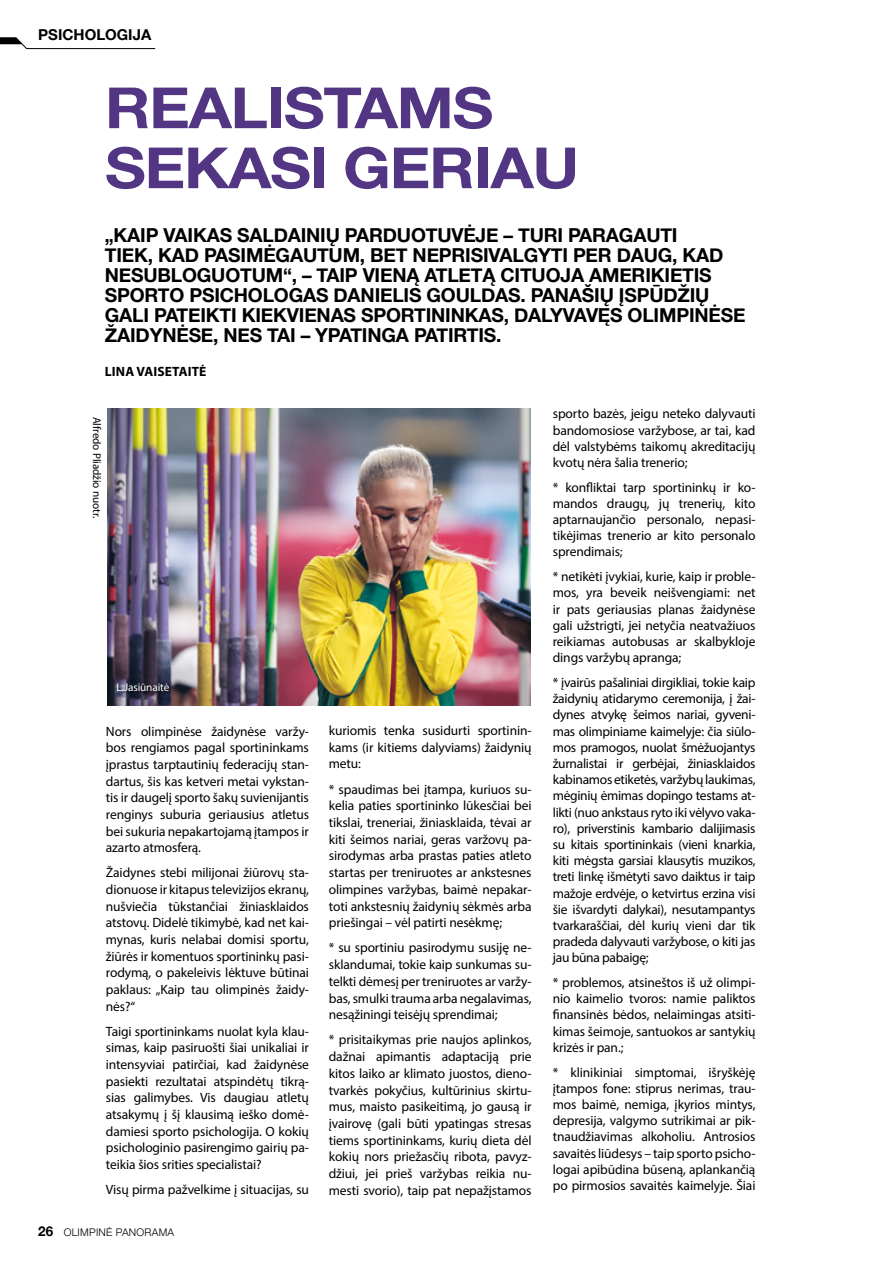
<style>
.page{position:relative;width:893px;height:1263px;background:#fff}
.page>*{position:absolute;margin:0;border:0;box-sizing:border-box;transform-origin:0 0}
.t1{font:700 56.85px/60px "Helvetica Neue";letter-spacing:-.02em;color:#523583;scale:1.11 1}
.t2{font:700 19.2px/20.1px "Helvetica Neue";letter-spacing:-.01em;color:#000}
.t3{font:700 15px "Helvetica Neue";color:#000}
.t4{font:13.5px/16.6px "Myriad Pro";letter-spacing:-.01em;color:#000;text-align:justify}
.t5{font:700 13.5px "Myriad Pro";letter-spacing:.01em;color:#000}
.t6{font:11.25px "Myriad Pro";letter-spacing:-.01em;color:#000}
.t7{font:11.25px "Myriad Pro";letter-spacing:-.01em;color:#fff}
.t8{font:300 10.5px "Helvetica Neue";letter-spacing:.025em;color:#000}
.s1{font-weight:700;font-size:13.5px}
</style>
<div class="page">
<img style="left:108px;top:408px;width:422px;height:297px">
<div style="left:118px;top:683px;width:54px;height:11px;background:#000;opacity:.75"></div>
<svg style="left:0;top:37px;width:156px;height:12px"></svg>
<p class="t3" style="left:38px;top:23px;width:115px">PSICHOLOGIJA</p>
<h1 class="t1" style="left:105px;top:79px;width:429px">REALISTAMS<br>SEKASI GERIAU</h1>
<p class="t2" style="left:105px;top:226px;width:642px">„KAIP VAIKAS SALDAINIŲ PARDUOTUVĖJE – TURI PARAGAUTI<br>TIEK, KAD PASIMĖGAUTUM, BET NEPRISIVALGYTI PER DAUG, KAD NESUBLOGUOTUM“, – TAIP VIENĄ ATLETĄ CITUOJA AMERIKIETIS SPORTO PSICHOLOGAS DANIELIS GOULDAS. PANAŠIŲ ĮSPŪDŽIŲ GALI PATEIKTI KIEKVIENAS SPORTININKAS, DALYVAVĘS OLIMPINĖSE ŽAIDYNĖSE, NES TAI – YPATINGA PATIRTIS.</p>
<p class="t5" style="left:105px;top:362px;width:103px">LINA VAISETAITĖ</p>
<p class="t6" style="left:104px;top:417px;width:103px;rotate:90deg">Alfredo Pliadžio nuotr.</p>
<p class="t7" style="left:117px;top:680px;width:54px">L.Jasiūnaitė</p>
<p class="t4" style="left:106px;top:722px;width:205px">Nors olimpinėse žaidynėse varžy&shy;bos rengiamos pagal sportininkams įprastus tarptautinių federacijų stan&shy;dartus, šis kas ketveri metai vykstan&shy;tis ir daugelį sporto šakų suvienijantis renginys suburia geriausius atletus bei sukuria nepakartojamą įtampos ir azarto atmosferą.</p>
<p class="t4" style="left:106px;top:864px;width:205px">Žaidynes stebi milijonai žiūrovų sta&shy;dionuose ir kitapus televizijos ekranų, nušviečia tūkstančiai žiniasklaidos atstovų. Didelė tikimybė, kad net kai&shy;mynas, kuris nelabai domisi sportu, žiūrės ir komentuos sportininkų pasi&shy;rodymą, o pakeleivis lėktuve būtinai paklaus: „Kaip tau olimpinės žaidy&shy;nės?“</p>
<p class="t4" style="left:106px;top:1023px;width:205px">Taigi sportininkams nuolat kyla klau&shy;simas, kaip pasiruošti šiai unikaliai ir intensyviai patirčiai, kad žaidynėse pasiekti rezultatai atspindėtų tikrą&shy;sias galimybes. Vis daugiau atletų atsakymų į šį klausimą ieško domė&shy;damiesi sporto psichologija. O kokių psichologinio pasirengimo gairių pa&shy;teikia šios srities specialistai?</p>
<p class="t4" style="left:106px;top:1181px;width:205px">Visų pirma pažvelkime į situacijas, su</p>
<p class="t8" style="left:38px;top:1224px;width:137px"><span class="s1">26</span> OLIMPINĖ PANORAMA</p>
<p class="t4" style="left:329px;top:722px;width:204px">kuriomis tenka susidurti sportinin&shy;kams (ir kitiems dalyviams) žaidynių metu:</p>
<p class="t4" style="left:329px;top:780px;width:204px">* spaudimas bei įtampa, kuriuos su&shy;kelia paties sportininko lūkesčiai bei tikslai, treneriai, žiniasklaida, tėvai ar kiti šeimos nariai, geras varžovų pa&shy;sirodymas arba prastas paties atleto startas per treniruotes ar ankstesnes olimpines varžybas, baimė nepakar&shy;toti ankstesnių žaidynių sėkmės arba priešingai – vėl patirti nesėkmę;</p>
<p class="t4" style="left:329px;top:939px;width:204px">* su sportiniu pasirodymu susiję ne&shy;sklandumai, tokie kaip sunkumas su&shy;telkti dėmesį per treniruotes ar varžy&shy;bas, smulki trauma arba negalavimas, nesąžiningi teisėjų sprendimai;</p>
<p class="t4" style="left:329px;top:1031px;width:204px">* prisitaikymas prie naujos aplinkos, dažnai apimantis adaptaciją prie kitos laiko ar klimato juostos, dieno&shy;tvarkės pokyčius, kultūrinius skirtu&shy;mus, maisto pasikeitimą, jo gausą ir įvairovę (gali būti ypatingas stresas tiems sportininkams, kurių dieta dėl kokių nors priežasčių ribota, pavyz&shy;džiui, jei prieš varžybas reikia nu&shy;mesti svorio), taip pat nepažįstamos</p>
<p class="t4" style="left:553px;top:405px;width:204px;line-height:16.2px">sporto bazės, jeigu neteko dalyvauti bandomosiose varžybose, ar tai, kad dėl valstybėms taikomų akreditacijų kvotų nėra šalia trenerio;</p>
<p class="t4" style="left:553px;top:479px;width:204px;line-height:16.2px">* konfliktai tarp sportininkų ir ko&shy;mandos draugų, jų trenerių, kito aptarnaujančio personalo, nepasi&shy;tikėjimas trenerio ar kito personalo sprendimais;</p>
<p class="t4" style="left:553px;top:568px;width:204px;line-height:16.2px">* netikėti įvykiai, kurie, kaip ir proble&shy;mos, yra beveik neišvengiami: net ir pats geriausias planas žaidynėse gali užstrigti, jei netyčia neatvažiuos reikiamas autobusas ar skalbykloje dings varžybų apranga;</p>
<p class="t4" style="left:553px;top:674px;width:204px;line-height:16.2px">* įvairūs pašaliniai dirgikliai, tokie kaip žaidynių atidarymo ceremonija, į žai&shy;dynes atvykę šeimos nariai, gyveni&shy;mas olimpiniame kaimelyje: čia siūlo&shy;mos pramogos, nuolat šmėžuojantys žurnalistai ir gerbėjai, žiniasklaidos kabinamos etiketės, varžybų laukimas, mėginių ėmimas dopingo testams at&shy;likti (nuo ankstaus ryto iki vėlyvo vaka&shy;ro), priverstinis kambario dalijimasis su kitais sportininkais (vieni knarkia, kiti mėgsta garsiai klausytis muzikos, treti linkę išmėtyti savo daiktus ir taip mažoje erdvėje, o ketvirtus erzina visi šie išvardyti dalykai), nesutampantys tvarkaraščiai, dėl kurių vieni dar tik pradeda dalyvauti varžybose, o kiti jas jau būna pabaigę;</p>
<p class="t4" style="left:553px;top:974px;width:204px;line-height:16.2px">* problemos, atsineštos iš už olimpi&shy;nio kaimelio tvoros: namie paliktos finansinės bėdos, nelaimingas atsiti&shy;kimas šeimoje, santuokos ar santykių krizės ir pan.;</p>
<p class="t4" style="left:553px;top:1064px;width:204px;line-height:16.2px">* klinikiniai simptomai, išryškėję įtampos fone: stiprus nerimas, trau&shy;mos baimė, nemiga, įkyrios mintys, depresija, valgymo sutrikimai ar pik&shy;tnaudžiavimas alkoholiu. Antrosios savaitės liūdesys – taip sporto psicho&shy;logai apibūdina būseną, aplankančią po pirmosios savaitės kaimelyje. Šiai</p>
</div>
